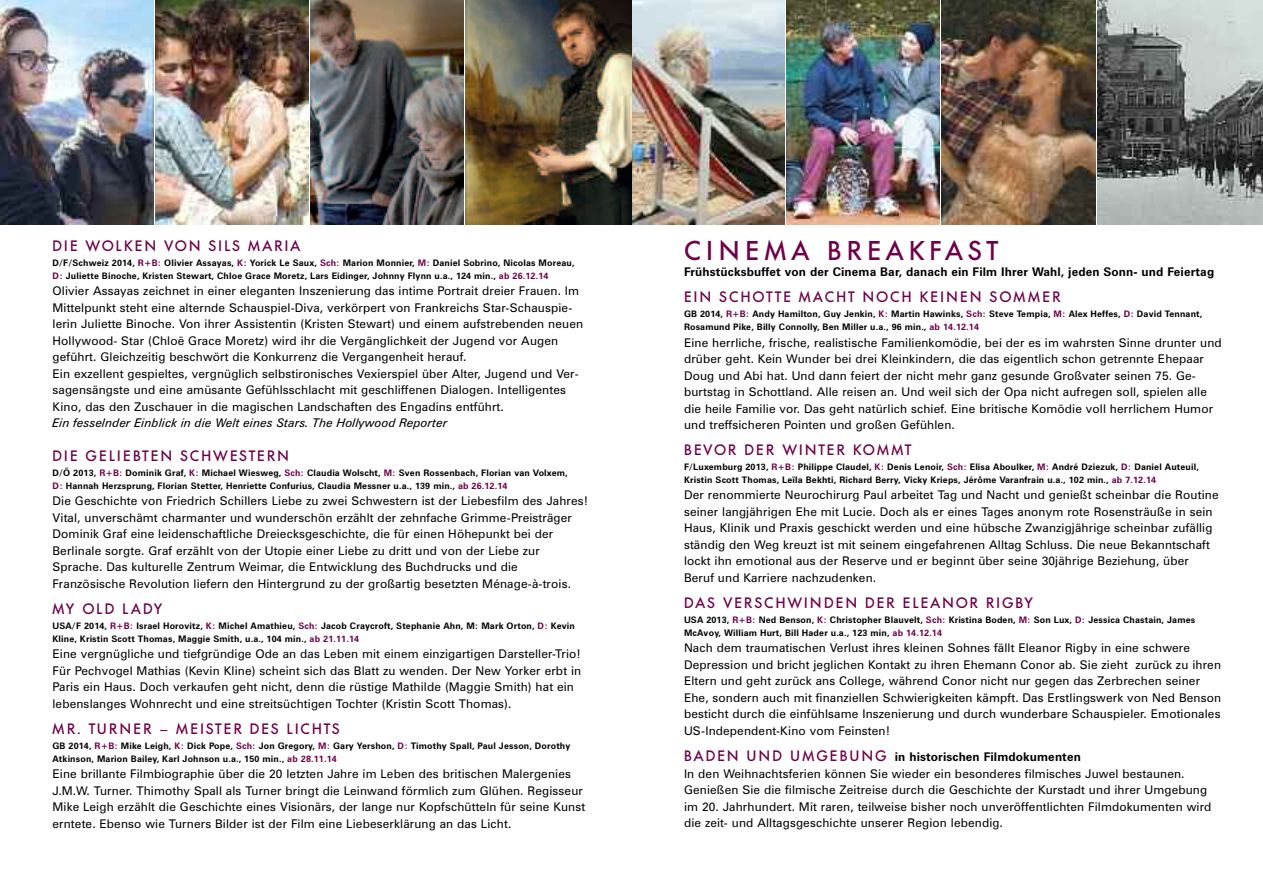
<style>
.page{position:relative;width:1263px;height:893px;background:#fff}
.page>*{position:absolute;margin:0;border:0;box-sizing:border-box;transform-origin:0 0}
.t1{font:500 27px "Futura BQ";letter-spacing:.17em;color:#6f0049}
.t2{font:500 15px "Futura BQ";letter-spacing:.115em;color:#6f0049}
.t3{font:500 15px "Futura BQ";letter-spacing:.135em;color:#6f0049}
.t4{font:12px/16.5px "Zurich BT";letter-spacing:.01em;color:#000}
.t5{font:700 12px "Zurich BT";letter-spacing:.01em;color:#000}
.t6{font:italic 12px "Zurich BT";color:#000}
.t7{font:700 9px/12.8px "Zurich BT";letter-spacing:.015em;color:#000}
.s1{color:#6f0049}
.s2{font-family:"Futura BQ";font-weight:500;font-size:15px;color:#6f0049}
.s3{font-weight:700}
</style>
<div class="page">
<img style="left:466px;top:0;width:318px;height:224px">
<img style="left:787px;top:0;width:153px;height:224px">
<img style="left:942px;top:0;width:153px;height:224px">
<img style="left:1097px;top:0;width:166px;height:224px">
<img style="left:0;top:0;width:153px;height:224px">
<img style="left:155px;top:0;width:153px;height:224px">
<img style="left:310px;top:0;width:153px;height:224px">
<p class="t2" style="left:53px;top:238px;width:250px">DIE WOLKEN VON SILS MARIA</p>
<p class="t7" style="left:53px;top:257px;width:523px">D/F/Schweiz 2014, <span class="s1">R+B:</span> Olivier Assayas, <span class="s1">K:</span> Yorick Le Saux, <span class="s1">Sch:</span> Marion Monnier, <span class="s1">M:</span> Daniel Sobrino, Nicolas Moreau,<br><span class="s1">D:</span> Juliette Binoche, Kristen Stewart, Chloe Grace Moretz, Lars Eidinger, Johnny Flynn u.a., 124 min., <span class="s1">ab 26.12.14</span></p>
<p class="t4" style="left:53px;top:284px;width:532px">Olivier Assayas zeichnet in einer eleganten Inszenierung das intime Portrait dreier Frauen. Im Mittelpunkt steht eine alternde Schauspiel-Diva, verkörpert von Frankreichs Star-Schauspie&shy;lerin Juliette Binoche. Von ihrer Assistentin (Kristen Stewart) und einem aufstrebenden neuen Hollywood- Star (Chloë Grace Moretz) wird ihr die Vergänglichkeit der Jugend vor Augen geführt. Gleichzeitig beschwört die Konkurrenz die Vergangenheit herauf.<br>Ein exzellent gespieltes, vergnüglich selbstironisches Vexierspiel über Alter, Jugend und Ver&shy;sagensängste und eine amüsante Gefühlsschlacht mit geschliffenen Dialogen. Intelligentes Kino, das den Zuschauer in die magischen Landschaften des Engadins entführt.</p>
<p class="t6" style="left:53px;top:419px;width:397px">Ein fesselnder Einblick in die Welt eines Stars. The Hollywood Reporter</p>
<p class="t2" style="left:53px;top:447px;width:238px">DIE GELIEBTEN SCHWESTERN</p>
<p class="t7" style="left:53px;top:467px;width:517px">D/Ö 2013, <span class="s1">R+B:</span> Dominik Graf, <span class="s1">K:</span> Michael Wiesweg, <span class="s1">Sch:</span> Claudia Wolscht, <span class="s1">M:</span> Sven Rossenbach, Florian van Volxem,<br><span class="s1">D:</span> Hannah Herzsprung, Florian Stetter, Henriette Confurius, Claudia Messner u.a., 139 min., <span class="s1">ab 26.12.14</span></p>
<p class="t4" style="left:52px;top:494px;width:537px">Die Geschichte von Friedrich Schillers Liebe zu zwei Schwestern ist der Liebesfilm des Jahres!<br>Vital, unverschämt charmanter und wunderschön erzählt der zehnfache Grimme-Preisträger Dominik Graf eine leidenschaftliche Dreiecksgeschichte, die für einen Höhepunkt bei der Berlinale sorgte. Graf erzählt von der Utopie einer Liebe zu dritt und von der Liebe zur Sprache. Das kulturelle Zentrum Weimar, die Entwicklung des Buchdrucks und die Französische Revolution liefern den Hintergrund zu der großartig besetzten Ménage-à-trois.</p>
<p class="t2" style="left:53px;top:600px;width:112px">MY OLD LADY</p>
<p class="t7" style="left:53px;top:620px;width:524px">USA/F 2014, <span class="s1">R+B:</span> Israel Horovitz, <span class="s1">K:</span> Michel Amathieu, <span class="s1">Sch:</span> Jacob Craycroft, Stephanie Ahn, M: Mark Orton, <span class="s1">D:</span> Kevin<br>Kline, Kristin Scott Thomas, Maggie Smith, u.a., 104 min., <span class="s1">ab 21.11.14</span></p>
<p class="t4" style="left:52px;top:647px;width:530px">Eine vergnügliche und tiefgründige Ode an das Leben mit einem einzigartigen Darsteller-Trio!<br>Für Pechvogel Mathias (Kevin Kline) scheint sich das Blatt zu wenden. Der New Yorker erbt in Paris ein Haus. Doch verkaufen geht nicht, denn die rüstige Mathilde (Maggie Smith) hat ein lebenslanges Wohnrecht und eine streitsüchtigen Tochter (Kristin Scott Thomas).</p>
<p class="t2" style="left:53px;top:720px;width:289px">MR. TURNER – MEISTER DES LICHTS</p>
<p class="t7" style="left:53px;top:740px;width:519px">GB 2014, <span class="s1">R+B:</span> Mike Leigh, <span class="s1">K:</span> Dick Pope, <span class="s1">Sch:</span> Jon Gregory, <span class="s1">M:</span> Gary Yershon, <span class="s1">D:</span> Timothy Spall, Paul Jesson, Dorothy<br>Atkinson, Marion Bailey, Karl Johnson u.a., 150 min., <span class="s1">ab 28.11.14</span></p>
<p class="t4" style="left:52px;top:767px;width:534px">Eine brillante Filmbiographie über die 20 letzten Jahre im Leben des britischen Malergenies J.M.W. Turner. Thimothy Spall als Turner bringt die Leinwand förmlich zum Glühen. Regisseur Mike Leigh erzählt die Geschichte eines Visionärs, der lange nur Kopfschütteln für seine Kunst erntete. Ebenso wie Turners Bilder ist der Film eine Liebeserklärung an das Licht.</p>
<h1 class="t1" style="left:684px;top:236px;width:316px">CINEMA BREAKFAST</h1>
<p class="t5" style="left:684px;top:268px;width:532px">Frühstücksbuffet von der Cinema Bar, danach ein Film Ihrer Wahl, jeden Sonn- und Feiertag</p>
<p class="t3" style="left:684px;top:289px;width:378px">EIN SCHOTTE MACHT NOCH KEINEN SOMMER</p>
<p class="t7" style="left:684px;top:308px;width:520px">GB 2014, <span class="s1">R+B:</span> Andy Hamilton, Guy Jenkin, <span class="s1">K:</span> Martin Hawinks, <span class="s1">Sch:</span> Steve Tempia, <span class="s1">M:</span> Alex Heffes, <span class="s1">D:</span> David Tennant,<br>Rosamund Pike, Billy Connolly, Ben Miller u.a., 96 min., <span class="s1">ab 14.12.14</span></p>
<p class="t4" style="left:684px;top:335px;width:539px">Eine herrliche, frische, realistische Familienkomödie, bei der es im wahrsten Sinne drunter und drüber geht. Kein Wunder bei drei Kleinkindern, die das eigentlich schon getrennte Ehepaar Doug und Abi hat. Und dann feiert der nicht mehr ganz gesunde Großvater seinen 75. Ge&shy;burtstag in Schottland. Alle reisen an. Und weil sich der Opa nicht aufregen soll, spielen alle die heile Familie vor. Das geht natürlich schief. Eine britische Komödie voll herrlichem Humor und treffsicheren Pointen und großen Gefühlen.</p>
<p class="t2" style="left:684px;top:442px;width:229px">BEVOR DER WINTER KOMMT</p>
<p class="t7" style="left:684px;top:461px;width:516px">F/Luxemburg 2013, <span class="s1">R+B:</span> Philippe Claudel, <span class="s1">K:</span> Denis Lenoir, <span class="s1">Sch:</span> Elisa Aboulker, <span class="s1">M:</span> André Dziezuk, <span class="s1">D:</span> Daniel Auteuil,<br>Kristin Scott Thomas, Leïla Bekhti, Richard Berry, Vicky Krieps, Jérôme Varanfrain u.a., 102 min., <span class="s1">ab 7.12.14</span></p>
<p class="t4" style="left:684px;top:488px;width:536px">Der renommierte Neurochirurg Paul arbeitet Tag und Nacht und genießt scheinbar die Routine seiner langjährigen Ehe mit Lucie. Doch als er eines Tages anonym rote Rosensträuße in sein Haus, Klinik und Praxis geschickt werden und eine hübsche Zwanzigjährige scheinbar zufällig ständig den Weg kreuzt ist mit seinem eingefahrenen Alltag Schluss. Die neue Bekanntschaft lockt ihn emotional aus der Reserve und er beginnt über seine 30jährige Beziehung, über Beruf und Karriere nachzudenken.</p>
<p class="t2" style="left:684px;top:594px;width:351px">DAS VERSCHWINDEN DER ELEANOR RIGBY</p>
<p class="t7" style="left:684px;top:614px;width:513px">USA 2013, <span class="s1">R+B:</span> Ned Benson, <span class="s1">K:</span> Christopher Blauvelt, <span class="s1">Sch:</span> Kristina Boden, <span class="s1">M:</span> Son Lux, <span class="s1">D:</span> Jessica Chastain, James<br>McAvoy, William Hurt, Bill Hader u.a., 123 min, <span class="s1">ab 14.12.14</span></p>
<p class="t4" style="left:684px;top:641px;width:539px">Nach dem traumatischen Verlust ihres kleinen Sohnes fällt Eleanor Rigby in eine schwere Depression und bricht jeglichen Kontakt zu ihren Ehemann Conor ab. Sie zieht zurück zu ihren Eltern und geht zurück ans College, während Conor nicht nur gegen das Zerbrechen seiner Ehe, sondern auch mit finanziellen Schwierigkeiten kämpft. Das Erstlingswerk von Ned Benson besticht durch die einfühlsame Inszenierung und durch wunderbare Schauspieler. Emotionales US-Independent-Kino vom Feinsten!</p>
<p class="t4" style="left:684px;top:750px;width:529px"><span class="s2">BADE N U N D U MGE BU NG</span> <span class="s3">in historischen Filmdokumenten<br></span>In den Weihnachtsferien können Sie wieder ein besonderes filmisches Juwel bestaunen.<br>Genießen Sie die filmische Zeitreise durch die Geschichte der Kurstadt und ihrer Umgebung im 20. Jahrhundert. Mit raren, teilweise bisher noch unveröffentlichten Filmdokumenten wird die zeit- und Alltagsgeschichte unserer Region lebendig.</p>
</div>
